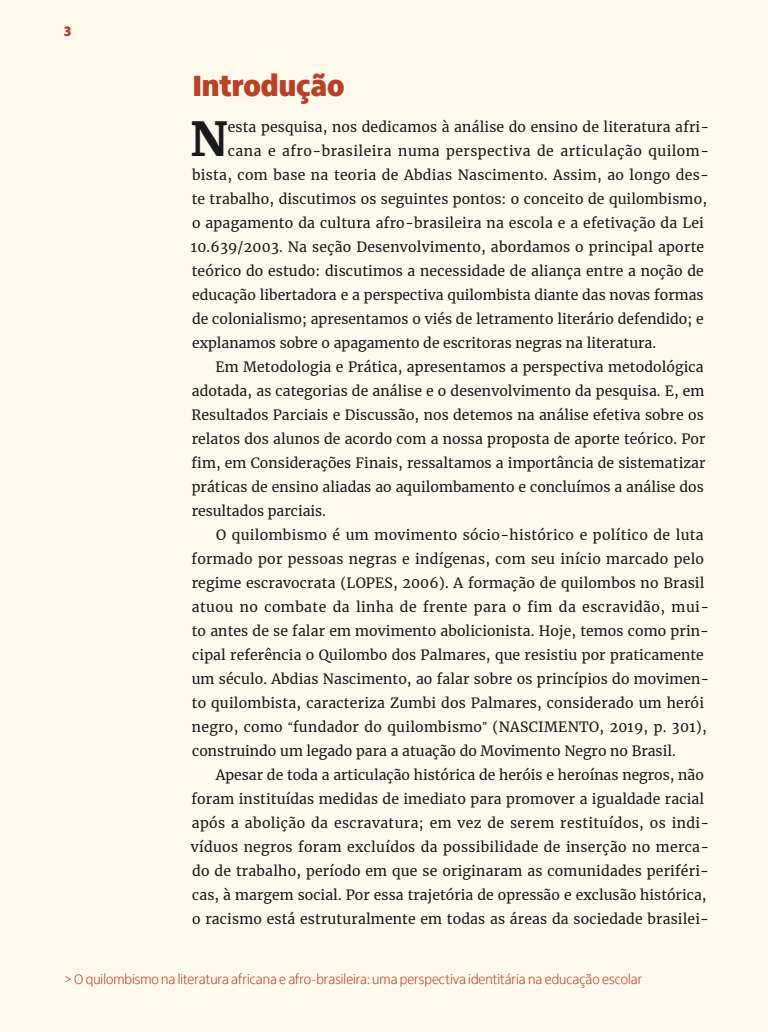
<style>
.page{position:relative;width:768px;height:1032px;background:#fff9ed}
.page>*{position:absolute;margin:0;border:0;box-sizing:border-box;transform-origin:0 0}
.t1{font:900 46.3px "Merriweather";color:#1a1a1a}
.t2{font:900 30px "Itau Display";color:#b84226}
.t3{font:14px "Merriweather";letter-spacing:.01em;color:#1a1a1a}
.t4{font:300 14px "Itau Display";color:#b84226}
.t5{font:14px "Merriweather";letter-spacing:.035em;color:#1a1a1a}
.t6{font:14px "Merriweather";letter-spacing:.03em;color:#1a1a1a}
.t7{font:900 14px "Itau Display";color:#b84226}
.s1{font-family:"Faustina"}
</style>
<div class="page">
<p class="t7" style="left:64px;top:23px;width:8px">3</p>
<h2 class="t2" style="left:193px;top:68px;width:153px">Introdução</h2>
<h1 class="t1" style="left:190px;top:107px;width:39px">N</h1>
<p class="t3" style="left:228px;top:117px;width:483px">esta pesquisa, nos dedicamos à análise do ensino de literatura afri-</p>
<p class="t5" style="left:228px;top:141px;width:483px">cana e afro-brasileira numa perspectiva de articulação quilom-</p>
<p class="t3" style="left:192px;top:165px;width:519px">bista, com base na teoria de Abdias Nascimento. Assim, ao longo des-</p>
<p class="t3" style="left:192px;top:189px;width:517px">te trabalho, discutimos os seguintes pontos: o conceito de quilombismo,</p>
<p class="t3" style="left:192px;top:213px;width:513px">o apagamento da cultura afro-brasileira na escola e a efetivação da Lei</p>
<p class="t3" style="left:191px;top:237px;width:515px">10.639/2003. Na seção Desenvolvimento, abordamos o principal aporte</p>
<p class="t3" style="left:192px;top:261px;width:514px">teórico do estudo: discutimos a necessidade de aliança entre a noção de</p>
<p class="t3" style="left:192px;top:285px;width:513px">educação libertadora e a perspectiva quilombista diante das novas formas</p>
<p class="t3" style="left:192px;top:309px;width:513px">de colonialismo; apresentamos o viés de letramento literário defendido; e</p>
<p class="t3" style="left:192px;top:333px;width:466px">explanamos sobre o apagamento de escritoras negras na literatura.</p>
<p class="t3" style="left:216px;top:357px;width:490px">Em Metodologia e Prática, apresentamos a perspectiva metodológica</p>
<p class="t3" style="left:192px;top:381px;width:514px">adotada, as categorias de análise e o desenvolvimento da pesquisa. E, em</p>
<p class="t3" style="left:192px;top:405px;width:514px">Resultados Parciais e Discussão, nos detemos na análise efetiva sobre os</p>
<p class="t3" style="left:192px;top:429px;width:515px">relatos dos alunos de acordo com a nossa proposta de aporte teórico. Por</p>
<p class="t3" style="left:192px;top:453px;width:516px">fim, em Considerações Finais, ressaltamos a importância de sistematizar</p>
<p class="t3" style="left:192px;top:477px;width:514px">práticas de ensino aliadas ao aquilombamento e concluímos a análise dos</p>
<p class="t3" style="left:192px;top:501px;width:136px">resultados parciais.</p>
<p class="t3" style="left:216px;top:525px;width:489px">O quilombismo é um movimento sócio-histórico e político de luta</p>
<p class="t3" style="left:192px;top:549px;width:514px">formado por pessoas negras e indígenas, com seu início marcado pelo</p>
<p class="t3" style="left:192px;top:573px;width:514px">regime escravocrata (LOPES, 2006). A formação de quilombos no Brasil</p>
<p class="t6" style="left:192px;top:597px;width:519px">atuou no combate da linha de frente para o fim da escravidão, mui-</p>
<p class="t3" style="left:192px;top:621px;width:519px">to antes de se falar em movimento abolicionista. Hoje, temos como prin-</p>
<p class="t3" style="left:192px;top:645px;width:513px">cipal referência o Quilombo dos Palmares, que resistiu por praticamente</p>
<p class="t3" style="left:192px;top:669px;width:519px">um século. Abdias Nascimento, ao falar sobre os princípios do movimen-</p>
<p class="t3" style="left:192px;top:693px;width:514px">to quilombista, caracteriza Zumbi dos Palmares, considerado um herói</p>
<p class="t3" style="left:192px;top:717px;width:517px">negro, como <span class="s1">“</span>fundador do quilombismo<span class="s1">”</span> (NASCIMENTO, 2019, p. 301),</p>
<p class="t3" style="left:192px;top:741px;width:485px">construindo um legado para a atuação do Movimento Negro no Brasil.</p>
<p class="t3" style="left:216px;top:765px;width:490px">Apesar de toda a articulação histórica de heróis e heroínas negros, não</p>
<p class="t3" style="left:192px;top:789px;width:514px">foram instituídas medidas de imediato para promover a igualdade racial</p>
<p class="t3" style="left:192px;top:813px;width:519px">após a abolição da escravatura; em vez de serem restituídos, os indi-</p>
<p class="t3" style="left:191px;top:837px;width:520px">víduos negros foram excluídos da possibilidade de inserção no merca-</p>
<p class="t3" style="left:192px;top:861px;width:518px">do de trabalho, período em que se originaram as comunidades periféri-</p>
<p class="t3" style="left:192px;top:885px;width:516px">cas, à margem social. Por essa trajetória de opressão e exclusão histórica,</p>
<p class="t3" style="left:192px;top:909px;width:518px">o racismo está estruturalmente em todas as áreas da sociedade brasilei-</p>
<p class="t4" style="left:64px;top:971px;width:580px">&gt; O quilombismo na literatura africana e afro-brasileira: uma perspectiva identitária na educação escolar</p>
</div>
